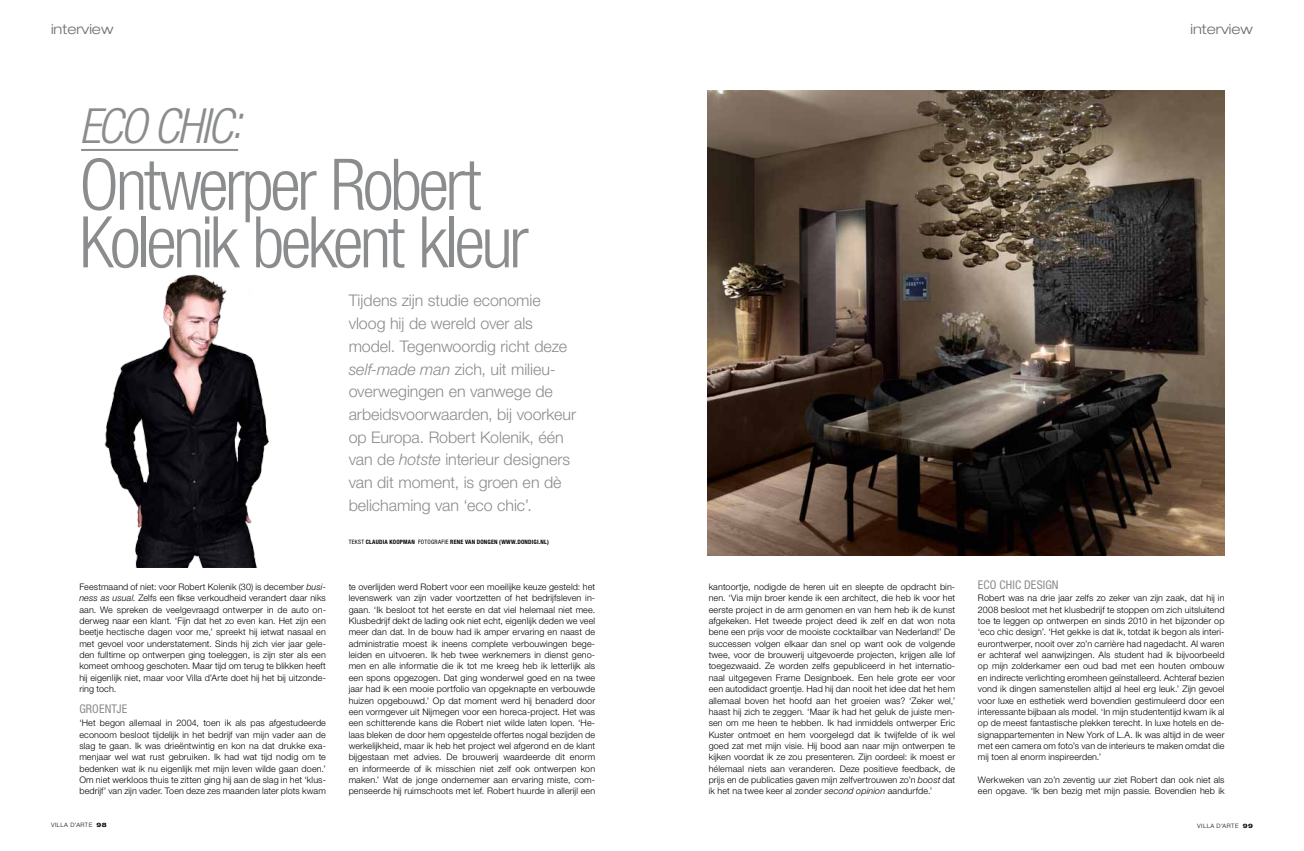
<style>
.page{position:relative;width:1304px;height:851px;background:#fff}
.page>*{position:absolute;margin:0;border:0;box-sizing:border-box;transform-origin:0 0}
.t1{font:300 condensed 71.2px/57.6px "Helvetica Neue LT Pro";letter-spacing:-.05em;color:#8a8c8e}
.t2{font:italic 300 condensed 48.4px "Helvetica Neue LT Pro";letter-spacing:-.045em;color:#8a8c8e}
.t3{font:300 16px/22.7px "Helvetica Neue LT Pro";letter-spacing:-.005em;color:#8a8c8e}
.t4{font:300 expanded 14px "Helvetica Neue LT Pro";color:#6d6e71}
.t5{font:condensed 12px "Helvetica Neue LT Pro";letter-spacing:.01em;color:#8a8c8e}
.t6{font:300 9px/11.3px "Helvetica Neue LT Pro";letter-spacing:.015em;color:#000;text-align:justify}
.t7{font:700 condensed 6px "Helvetica Neue LT Pro";letter-spacing:.035em;color:#000}
.t8{font:300 6px "Helvetica Neue LT Pro";letter-spacing:.075em;color:#000}
.s1{font-style:italic}
.s2{font-weight:400}
.s3{font-weight:700;font-stretch:expanded}
</style>
<div class="page">
<hr style="left:81px;top:149px;width:157px;height:2px;background:#8a8c8e">
<img style="left:707px;top:91px;width:518px;height:465px">
<img style="left:104px;top:274px;width:165px;height:293px">
<h3 class="t4" style="left:51px;top:21px;width:64px">interview</h3>
<h2 class="t2" style="left:79px;top:98px;width:165px">ECO CHIC:</h2>
<h1 class="t1" style="left:79px;top:155px;width:451px">Ontwerper Robert<br>Kolenik bekent kleur</h1>
<p class="t3" style="left:349px;top:289px;width:229px">Tĳdens zĳn studie economie vloog hĳ de wereld over als model. Tegenwoordig richt deze <span class="s1">self-made man</span> zich, uit milieu&shy;overwegingen en vanwege de arbeidsvoorwaarden, bĳ voorkeur op Europa. Robert Kolenik, één van de <span class="s1">hotste</span> interieur designers van dit moment, is groen en dè belichaming van ‘eco chic’.</p>
<p class="t6" style="left:79px;top:581px;width:248px">Feestmaand of niet: voor Robert Kolenik (30) is december <span class="s1">busi&shy;ness as usual</span>. Zelfs een fikse verkoudheid verandert daar niks aan. We spreken de veelgevraagd ontwerper in de auto on&shy;derweg naar een klant. ‘Fĳn dat het zo even kan. Het zĳn een beetje hectische dagen voor me,’ spreekt hĳ ietwat nasaal en met gevoel voor understatement. Sinds hĳ zich vier jaar gele&shy;den fulltime op ontwerpen ging toeleggen, is zĳn ster als een komeet omhoog geschoten. Maar tĳd om terug te blikken heeft hĳ eigenlĳk niet, maar voor Villa d’Arte doet hĳ het bĳ uitzonde&shy;ring toch.</p>
<h3 class="t5" style="left:79px;top:702px;width:49px">GROENTJE</h3>
<p class="t6" style="left:79px;top:717px;width:248px">‘Het begon allemaal in 2004, toen ik als pas afgestudeerde econoom besloot tĳdelĳk in het bedrĳf van mĳn vader aan de slag te gaan. Ik was drieëntwintig en kon na dat drukke exa&shy;menjaar wel wat rust gebruiken. Ik had wat tĳd nodig om te bedenken wat ik nu eigenlĳk met mĳn leven wilde gaan doen.’ Om niet werkloos thuis te zitten ging hĳ aan de slag in het ‘klus&shy;bedrĳf’ van zĳn vader. Toen deze zes maanden later plots kwam</p>
<p class="t7" style="left:349px;top:538px;width:202px"><span class="s2">TEKST</span> CLAUDIA KOOPMAN <span class="s2">FOTOGRAFIE</span> RENE VAN DONGEN (WWW.DONDIGI.NL)</p>
<p class="t6" style="left:349px;top:581px;width:248px">te overlĳden werd Robert voor een moeilĳke keuze gesteld: het levenswerk van zĳn vader voortzetten of het bedrĳfsleven in&shy;gaan. ‘Ik besloot tot het eerste en dat viel helemaal niet mee.<br>Klusbedrĳf dekt de lading ook niet echt, eigenlĳk deden we veel meer dan dat. In de bouw had ik amper ervaring en naast de administratie moest ik ineens complete verbouwingen bege&shy;leiden en uitvoeren. Ik heb twee werknemers in dienst geno&shy;men en alle informatie die ik tot me kreeg heb ik letterlĳk als een spons opgezogen. Dat ging wonderwel goed en na twee jaar had ik een mooie portfolio van opgeknapte en verbouwde huizen opgebouwd.’ Op dat moment werd hĳ benaderd door een vormgever uit Nĳmegen voor een horeca-project. Het was een schitterende kans die Robert niet wilde laten lopen. ‘He&shy;laas bleken de door hem opgestelde offertes nogal bezĳden de werkelĳkheid, maar ik heb het project wel afgerond en de klant bĳgestaan met advies. De brouwerĳ waardeerde dit enorm en informeerde of ik misschien niet zelf ook ontwerpen kon maken.’ Wat de jonge ondernemer aan ervaring miste, com&shy;penseerde hĳ ruimschoots met lef. Robert huurde in allerĳl een</p>
<h3 class="t4" style="left:1190px;top:21px;width:64px">interview</h3>
<p class="t6" style="left:709px;top:581px;width:248px">kantoortje, nodigde de heren uit en sleepte de opdracht bin&shy;nen. ‘Via mĳn broer kende ik een architect, die heb ik voor het eerste project in de arm genomen en van hem heb ik de kunst afgekeken. Het tweede project deed ik zelf en dat won nota bene een prĳs voor de mooiste cocktailbar van Nederland!’ De successen volgen elkaar dan snel op want ook de volgende twee, voor de brouwerĳ uitgevoerde projecten, krĳgen alle lof toegezwaaid. Ze worden zelfs gepubliceerd in het internatio&shy;naal uitgegeven Frame Designboek. Een hele grote eer voor een autodidact groentje. Had hĳ dan nooit het idee dat het hem allemaal boven het hoofd aan het groeien was? ‘Zeker wel,’ haast hĳ zich te zeggen. ‘Maar ik had het geluk de juiste men&shy;sen om me heen te hebben. Ik had inmiddels ontwerper Eric Kuster ontmoet en hem voorgelegd dat ik twĳfelde of ik wel goed zat met mĳn visie. Hĳ bood aan naar mĳn ontwerpen te kĳken voordat ik ze zou presenteren. Zĳn oordeel: ik moest er hélemaal niets aan veranderen. Deze positieve feedback, de prĳs en de publicaties gaven mĳn zelfvertrouwen zo’n <span class="s1">boost</span> dat ik het na twee keer al zonder <span class="s1">second opinion</span> aandurfde.’</p>
<h3 class="t5" style="left:978px;top:577px;width:82px">ECO CHIC DESIGN</h3>
<p class="t6" style="left:978px;top:592px;width:248px">Robert was na drie jaar zelfs zo zeker van zĳn zaak, dat hĳ in 2008 besloot met het klusbedrĳf te stoppen om zich uitsluitend toe te leggen op ontwerpen en sinds 2010 in het bĳzonder op ‘eco chic design’. ‘Het gekke is dat ik, totdat ik begon als interi&shy;eurontwerper, nooit over zo’n carrière had nagedacht. Al waren er achteraf wel aanwĳzingen. Als student had ik bĳvoorbeeld op mĳn zolderkamer een oud bad met een houten ombouw en indirecte verlichting eromheen geïnstalleerd. Achteraf bezien vond ik dingen samenstellen altĳd al heel erg leuk.’ Zĳn gevoel voor luxe en esthetiek werd bovendien gestimuleerd door een interessante bĳbaan als model. ‘In mĳn studententĳd kwam ik al op de meest fantastische plekken terecht. In luxe hotels en de&shy;signappartementen in New York of L.A. Ik was altĳd in de weer met een camera om foto’s van de interieurs te maken omdat die mĳ toen al enorm inspireerden.’</p>
<p class="t6" style="left:978px;top:773px;width:248px">Werkweken van zo’n zeventig uur ziet Robert dan ook niet als een opgave. ‘Ik ben bezig met mĳn passie. Bovendien heb ik</p>
<p class="t8" style="left:51px;top:821px;width:57px">VILLA D'ARTE <span class="s3">98</span></p>
<p class="t8" style="left:1197px;top:822px;width:57px">VILLA D'ARTE <span class="s3">99</span></p>
</div>
